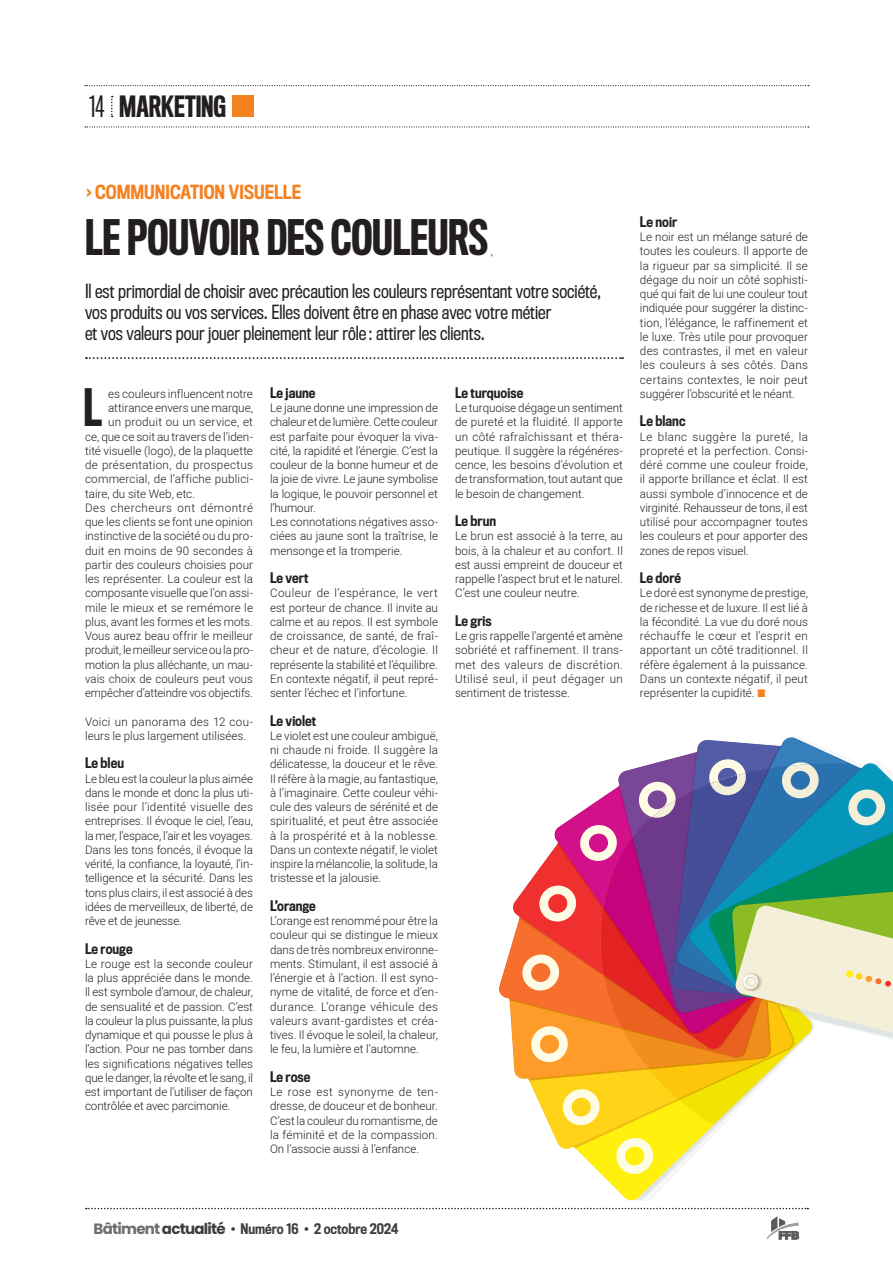
<style>
.page{position:relative;width:893px;height:1263px;background:#fff}
.page>*{position:absolute;margin:0;border:0;box-sizing:border-box;transform-origin:0 0}
.t1{font:500 47.4px "Titling Gothic FB Comp";color:#231f20}
.t2{font:500 45px "Titling Gothic FB Comp";letter-spacing:-.005em;color:#231f20}
.t3{font:500 27px "Titling Gothic FB Comp";color:#231f20}
.t4{font:18px/21px "Titling Gothic FB Cond";color:#231f20}
.t5{font:500 18px "Titling Gothic FB Cond";color:#f58220}
.t6{font:500 13.5px "Titling Gothic FB Cond";letter-spacing:.005em;color:#231f20}
.t7{font:500 13.5px "Titling Gothic FB Cond";color:#3e3e3f}
.t8{font:300 11.7px/14.2px "Heebo";color:#231f20;text-align:justify}
.t9{font:300 11.7px "Heebo";letter-spacing:.02em;color:#231f20}
.t10{font:300 11.7px "Heebo";letter-spacing:.045em;color:#231f20}
.s1{font-weight:400}
.s2{font-family:"Poppins";font-weight:700;font-size:15px;color:#6c6d70}
.s3{font-family:"Poppins";font-weight:700;font-size:15px}
.s4{font-family:"Poppins";font-weight:400;font-size:15px}
</style>
<div class="page">
<svg style="left:86px;top:1208px;width:722px;height:1px"></svg>
<svg style="left:767px;top:1216px;width:32px;height:23px"></svg>
<svg style="left:85px;top:126px;width:724px;height:2px"></svg>
<svg style="left:85px;top:85px;width:724px;height:1px"></svg>
<svg style="left:111px;top:96px;width:2px;height:21px"></svg>
<div style="left:233px;top:96px;width:21px;height:21px;background:#f58220"></div>
<svg style="left:86px;top:357px;width:537px;height:2px"></svg>
<svg style="left:609px;top:1153px;width:81px;height:48px"></svg>
<svg style="left:661px;top:1136px;width:46px;height:17px"></svg>
<svg style="left:539px;top:1102px;width:172px;height:34px;background:#fdeb30"></svg>
<svg style="left:499px;top:861px;width:204px;height:241px"></svg>
<svg style="left:545px;top:818px;width:158px;height:237px;background:#f1713a"></svg>
<svg style="left:586px;top:870px;width:117px;height:156px;background:#e73e3b"></svg>
<svg style="left:612px;top:737px;width:205px;height:283px"></svg>
<svg style="left:653px;top:748px;width:175px;height:264px;background:#684c95"></svg>
<svg style="left:554px;top:1080px;width:107px;height:102px;background:#fee64d"></svg>
<svg style="left:524px;top:1019px;width:51px;height:50px;background:#feb760"></svg>
<svg style="left:514px;top:946px;width:53px;height:53px;background:#f8945d"></svg>
<svg style="left:530px;top:876px;width:55px;height:55px;background:#f3635d"></svg>
<svg style="left:571px;top:773px;width:113px;height:97px;background:#b461a7"></svg>
<svg style="left:703px;top:753px;width:190px;height:379px"></svg>
<h3 class="t3" style="left:89px;top:91px;width:138px"><span class="s1">14</span> MARKETING</h3>
<h3 class="t5" style="left:87px;top:181px;width:216px">› COMMUNICATION VISUELLE</h3>
<h2 class="t2" style="left:85px;top:212px;width:404px">LE POUVOIR DES COULEURS</h2>
<p class="t8" style="left:491px;top:244px;width:4px">,</p>
<h3 class="t4" style="left:85px;top:281px;width:518px">Il est primordial de choisir avec précaution les couleurs représentant votre société, vos produits ou vos services. Elles doivent être en phase avec votre métier<br>et vos valeurs pour jouer pleinement leur rôle : attirer les clients.</h3>
<h1 class="t1" style="left:84px;top:381px;width:20px">L</h1>
<p class="t8" style="left:108px;top:386px;width:146px">es couleurs influencent notre</p>
<p class="t8" style="left:108px;top:401px;width:146px">attirance envers une marque,</p>
<p class="t8" style="left:108px;top:415px;width:146px">un produit ou un service, et</p>
<p class="t8" style="left:85px;top:429px;width:169px">ce, que ce soit au travers de l’iden-</p>
<p class="t8" style="left:85px;top:443px;width:169px">tité visuelle (logo), de la plaquette</p>
<p class="t9" style="left:85px;top:457px;width:169px">de présentation, du prospectus</p>
<p class="t8" style="left:85px;top:472px;width:169px">commercial, de l’affiche publici-</p>
<p class="t8" style="left:85px;top:486px;width:112px">taire, du site Web, etc.</p>
<p class="t10" style="left:85px;top:500px;width:169px">Des chercheurs ont démontré</p>
<p class="t8" style="left:85px;top:515px;width:169px">que les clients se font une opinion</p>
<p class="t8" style="left:85px;top:529px;width:169px">instinctive de la société ou du pro-</p>
<p class="t8" style="left:85px;top:543px;width:169px">duit en moins de 90 secondes à</p>
<p class="t8" style="left:85px;top:557px;width:169px">partir des couleurs choisies pour</p>
<p class="t8" style="left:85px;top:572px;width:169px">les représenter. La couleur est la</p>
<p class="t8" style="left:85px;top:586px;width:169px">composante visuelle que l’on assi-</p>
<p class="t8" style="left:85px;top:600px;width:169px">mile le mieux et se remémore le</p>
<p class="t8" style="left:85px;top:614px;width:169px">plus, avant les formes et les mots.</p>
<p class="t8" style="left:85px;top:629px;width:169px">Vous aurez beau offrir le meilleur</p>
<p class="t8" style="left:85px;top:643px;width:169px">produit, le meilleur service ou la pro-</p>
<p class="t8" style="left:85px;top:657px;width:169px">motion la plus alléchante, un mau-</p>
<p class="t8" style="left:85px;top:671px;width:169px">vais choix de couleurs peut vous</p>
<p class="t8" style="left:85px;top:686px;width:169px">empêcher d’atteindre vos objectifs.</p>
<p class="t8" style="left:85px;top:714px;width:169px">Voici un panorama des 12 cou&shy;leurs le plus largement utilisées.</p>
<p class="t6" style="left:85px;top:755px;width:40px">Le bleu</p>
<p class="t8" style="left:85px;top:771px;width:169px">Le bleu est la couleur la plus aimée dans le monde et donc la plus uti&shy;lisée pour l’identité visuelle des entreprises. Il évoque le ciel, l’eau, la mer, l’espace, l’air et les voyages.<br>Dans les tons foncés, il évoque la vérité, la confiance, la loyauté, l’in&shy;telligence et la sécurité. Dans les tons plus clairs, il est associé à des idées de merveilleux, de liberté, de rêve et de jeunesse.</p>
<p class="t6" style="left:85px;top:941px;width:49px">Le rouge</p>
<p class="t8" style="left:85px;top:956px;width:170px">Le rouge est la seconde couleur la plus appréciée dans le monde. ll est symbole d’amour, de chaleur, de sensualité et de passion. C’est la couleur la plus puissante, la plus dynamique et qui pousse le plus à l’action. Pour ne pas tomber dans les significations négatives telles que le danger, la révolte et le sang, il est important de l’utiliser de façon contrôlée et avec parcimonie.</p>
<p class="t6" style="left:270px;top:385px;width:47px">Le jaune</p>
<p class="t8" style="left:270px;top:401px;width:169px;text-align:left">Le jaune donne une impression de chaleur et de lumière. Cette couleur est parfaite pour évoquer la viva&shy;cité, la rapidité et l’énergie. C’est la couleur de la bonne humeur et de la joie de vivre. Le jaune symbolise la logique, le pouvoir personnel et l’humour.<br>Les connotations négatives asso&shy;ciées au jaune sont la traîtrise, le mensonge et la tromperie.</p>
<p class="t6" style="left:270px;top:570px;width:40px">Le vert</p>
<p class="t8" style="left:270px;top:586px;width:169px">Couleur de l’espérance, le vert est porteur de chance. Il invite au calme et au repos. Il est symbole de croissance, de santé, de fraî&shy;cheur et de nature, d’écologie. Il représente la stabilité et l’équilibre.<br>En contexte négatif, il peut repré&shy;senter l’échec et l’infortune.</p>
<p class="t6" style="left:270px;top:713px;width:48px">Le violet</p>
<p class="t8" style="left:270px;top:728px;width:169px">Le violet est une couleur ambiguë, ni chaude ni froide. Il suggère la délicatesse, la douceur et le rêve.<br>Il réfère à la magie, au fantastique, à l’imaginaire. Cette couleur véhi&shy;cule des valeurs de sérénité et de spiritualité, et peut être associée à la prospérité et à la noblesse.<br>Dans un contexte négatif, le violet inspire la mélancolie, la solitude, la tristesse et la jalousie.</p>
<p class="t6" style="left:270px;top:898px;width:47px">L’orange</p>
<p class="t8" style="left:270px;top:914px;width:169px">L’orange est renommé pour être la couleur qui se distingue le mieux dans de très nombreux environne&shy;ments. Stimulant, il est associé à l’énergie et à l’action. Il est syno&shy;nyme de vitalité, de force et d’en&shy;durance. L’orange véhicule des valeurs avant-gardistes et créa&shy;tives. Il évoque le soleil, la chaleur, le feu, la lumière et l’automne.</p>
<p class="t6" style="left:270px;top:1069px;width:42px">Le rose</p>
<p class="t8" style="left:270px;top:1085px;width:169px">Le rose est synonyme de ten&shy;dresse, de douceur et de bonheur.<br>C’est la couleur du romantisme, de la féminité et de la compassion.<br>On l’associe aussi à l’enfance.</p>
<p class="t6" style="left:455px;top:385px;width:70px">Le turquoise</p>
<p class="t8" style="left:455px;top:401px;width:169px">Le turquoise dégage un sentiment de pureté et la fluidité. Il apporte un côté rafraîchissant et théra&shy;peutique. Il suggère la régénéres&shy;cence, les besoins d’évolution et de transformation, tout autant que le besoin de changement.</p>
<p class="t6" style="left:455px;top:513px;width:43px">Le brun</p>
<p class="t8" style="left:455px;top:529px;width:169px">Le brun est associé à la terre, au bois, à la chaleur et au confort. Il est aussi empreint de douceur et rappelle l’aspect brut et le naturel.<br>C’est une couleur neutre.</p>
<p class="t6" style="left:455px;top:613px;width:38px">Le gris</p>
<p class="t8" style="left:455px;top:629px;width:169px">Le gris rappelle l’argenté et amène sobriété et raffinement. Il trans&shy;met des valeurs de discrétion.<br>Utilisé seul, il peut dégager un sentiment de tristesse.</p>
<p class="t6" style="left:640px;top:214px;width:39px">Le noir</p>
<p class="t8" style="left:640px;top:230px;width:169px">Le noir est un mélange saturé de toutes les couleurs. Il apporte de la rigueur par sa simplicité. Il se dégage du noir un côté sophisti&shy;qué qui fait de lui une couleur tout indiquée pour suggérer la distinc&shy;tion, l’élégance, le raffinement et le luxe. Très utile pour provoquer des contrastes, il met en valeur les couleurs à ses côtés. Dans certains contextes, le noir peut suggérer l’obscurité et le néant.</p>
<p class="t6" style="left:640px;top:413px;width:47px">Le blanc</p>
<p class="t8" style="left:640px;top:429px;width:169px">Le blanc suggère la pureté, la propreté et la perfection. Consi&shy;déré comme une couleur froide, il apporte brillance et éclat. Il est aussi symbole d’innocence et de virginité. Rehausseur de tons, il est utilisé pour accompagner toutes les couleurs et pour apporter des zones de repos visuel.</p>
<p class="t6" style="left:640px;top:570px;width:43px">Le doré</p>
<p class="t8" style="left:640px;top:586px;width:169px">Le doré est synonyme de prestige, de richesse et de luxure. Il est lié à la fécondité. La vue du doré nous réchauffe le cœur et l’esprit en apportant un côté traditionnel. Il réfère également à la puissance.<br>Dans un contexte négatif, il peut représenter la cupidité.</p>
<p class="t7" style="left:94px;top:1220px;width:306px"><span class="s2">Bâtiment</span> <span class="s3">actualité</span> <span class="s4">•</span> Numéro 16 <span class="s4">•</span> 2 octobre 2024</p>
</div>
